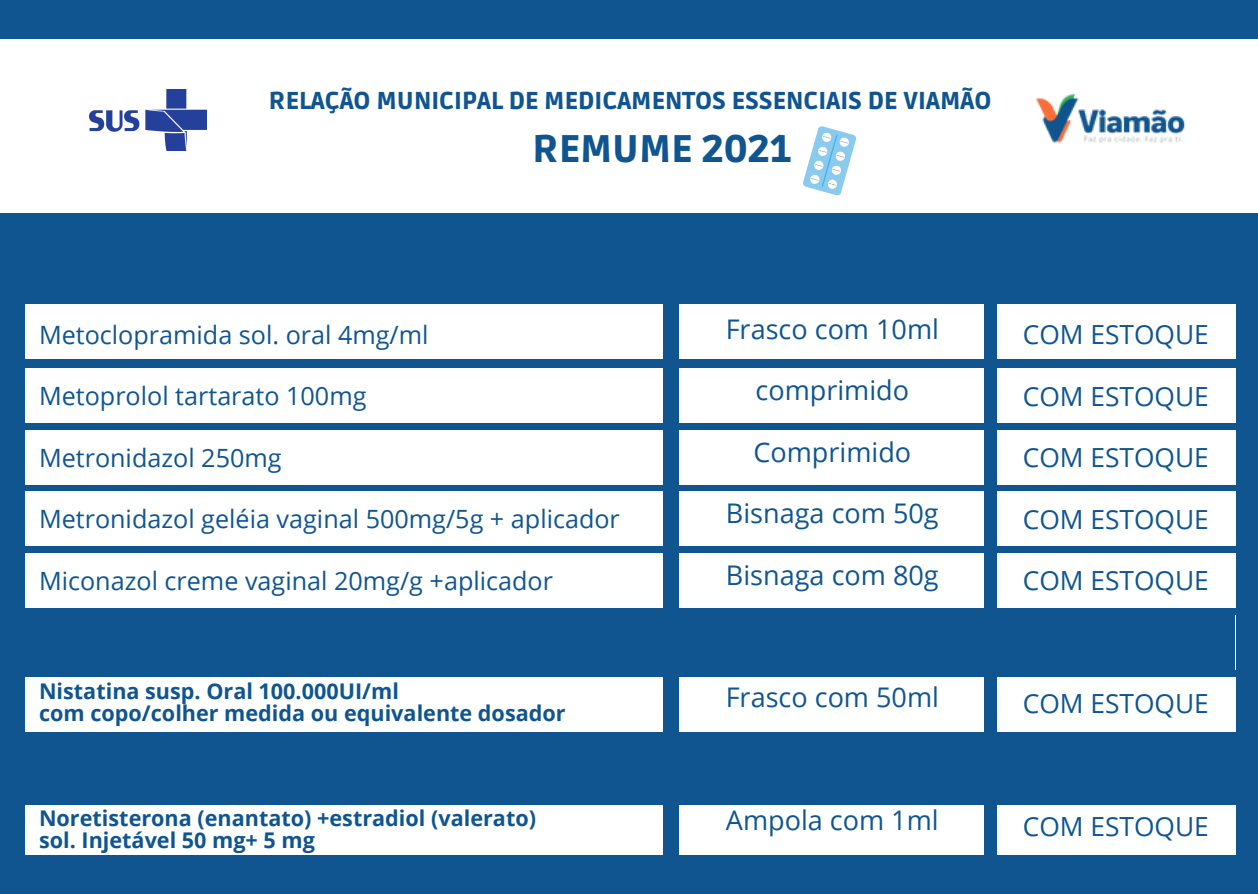
<style>
.page{position:relative;width:1258px;height:894px;background:#fff}
.page>*{position:absolute;margin:0;border:0;box-sizing:border-box;transform-origin:0 0}
.t1{font:900 38.1px "Ruda";color:#105590}
.t2{font:27px "Open Sans";color:#105590}
.t3{font:26.4px "Open Sans";color:#105590}
.t4{font:25.2px "Open Sans";color:#105590}
.t5{font:900 24.3px "Ruda";color:#105590}
.t6{font:700 21.6px/21.6px "Open Sans";color:#105590}
</style>
<div class="page">
<div style="left:0;top:0;width:1258px;height:893px;background:#105590"></div>
<div style="left:0;top:39px;width:1258px;height:174px;background:#fff"></div>
<img style="left:89px;top:89px;width:118px;height:61px">
<img style="left:1035px;top:93px;width:151px;height:50px">
<div style="left:25px;top:304px;width:638px;height:54px;background:#fff"></div>
<div style="left:25px;top:368px;width:638px;height:54px;background:#fff"></div>
<div style="left:25px;top:430px;width:638px;height:54px;background:#fff"></div>
<div style="left:25px;top:491px;width:638px;height:55px;background:#fff"></div>
<div style="left:25px;top:553px;width:638px;height:54px;background:#fff"></div>
<div style="left:25px;top:677px;width:638px;height:54px;background:#fff"></div>
<div style="left:680px;top:304px;width:304px;height:54px;background:#fff"></div>
<div style="left:680px;top:368px;width:304px;height:54px;background:#fff"></div>
<div style="left:680px;top:430px;width:304px;height:54px;background:#fff"></div>
<div style="left:680px;top:491px;width:304px;height:55px;background:#fff"></div>
<div style="left:680px;top:553px;width:304px;height:54px;background:#fff"></div>
<div style="left:680px;top:677px;width:304px;height:54px;background:#fff"></div>
<div style="left:25px;top:800px;width:638px;height:54px;background:#fff"></div>
<div style="left:680px;top:800px;width:304px;height:54px;background:#fff"></div>
<div style="left:997px;top:304px;width:238px;height:54px;background:#fff"></div>
<div style="left:997px;top:368px;width:238px;height:54px;background:#fff"></div>
<div style="left:997px;top:430px;width:238px;height:54px;background:#fff"></div>
<div style="left:997px;top:491px;width:238px;height:55px;background:#fff"></div>
<div style="left:997px;top:553px;width:238px;height:54px;background:#fff"></div>
<div style="left:997px;top:677px;width:238px;height:54px;background:#fff"></div>
<div style="left:997px;top:800px;width:238px;height:54px;background:#fff"></div>
<svg style="left:803px;top:126px;width:53px;height:70px"></svg>
<svg style="left:822px;top:135px;width:15px;height:52px"></svg>
<div style="left:23px;top:735px;width:1219px;height:69px;background:#105590"></div>
<p class="t5" style="left:269px;top:87px;width:724px">RELAÇÃO MUNICIPAL DE MEDICAMENTOS ESSENCIAIS DE VIAMÃO</p>
<h1 class="t1" style="left:532px;top:127px;width:260px">REMUME 2021</h1>
<p class="t4" style="left:39px;top:317px;width:391px">Metoclopramida sol. oral 4mg/ml</p>
<p class="t4" style="left:39px;top:378px;width:329px">Metoprolol tartarato 100mg</p>
<p class="t4" style="left:39px;top:439px;width:244px">Metronidazol 250mg</p>
<p class="t4" style="left:39px;top:501px;width:582px">Metronidazol geléia vaginal 500mg/5g + aplicador</p>
<p class="t4" style="left:39px;top:562px;width:515px">Miconazol creme vaginal 20mg/g +aplicador</p>
<p class="t6" style="left:39px;top:679px;width:528px">Nistatina susp. Oral 100.000UI/ml<br>com copo/colher medida ou equivalente dosador</p>
<p class="t6" style="left:39px;top:806px;width:498px">Noretisterona (enantato) +estradiol (valerato) sol. Injetável 50 mg+ 5 mg</p>
<p class="t2" style="left:726px;top:310px;width:215px">Frasco com 10ml</p>
<p class="t2" style="left:755px;top:371px;width:155px">comprimido</p>
<p class="t2" style="left:753px;top:433px;width:159px">Comprimido</p>
<p class="t2" style="left:726px;top:494px;width:214px">Bisnaga com 50g</p>
<p class="t2" style="left:726px;top:555px;width:214px">Bisnaga com 80g</p>
<p class="t2" style="left:726px;top:678px;width:215px">Frasco com 50ml</p>
<p class="t2" style="left:726px;top:801px;width:214px">Ampola com 1ml</p>
<p class="t3" style="left:1023px;top:316px;width:188px">COM ESTOQUE</p>
<p class="t3" style="left:1023px;top:377px;width:188px">COM ESTOQUE</p>
<p class="t3" style="left:1023px;top:439px;width:188px">COM ESTOQUE</p>
<p class="t3" style="left:1023px;top:500px;width:188px">COM ESTOQUE</p>
<p class="t3" style="left:1023px;top:562px;width:188px">COM ESTOQUE</p>
<p class="t3" style="left:1023px;top:685px;width:188px">COM ESTOQUE</p>
<p class="t3" style="left:1023px;top:807px;width:188px">COM ESTOQUE</p>
</div>
